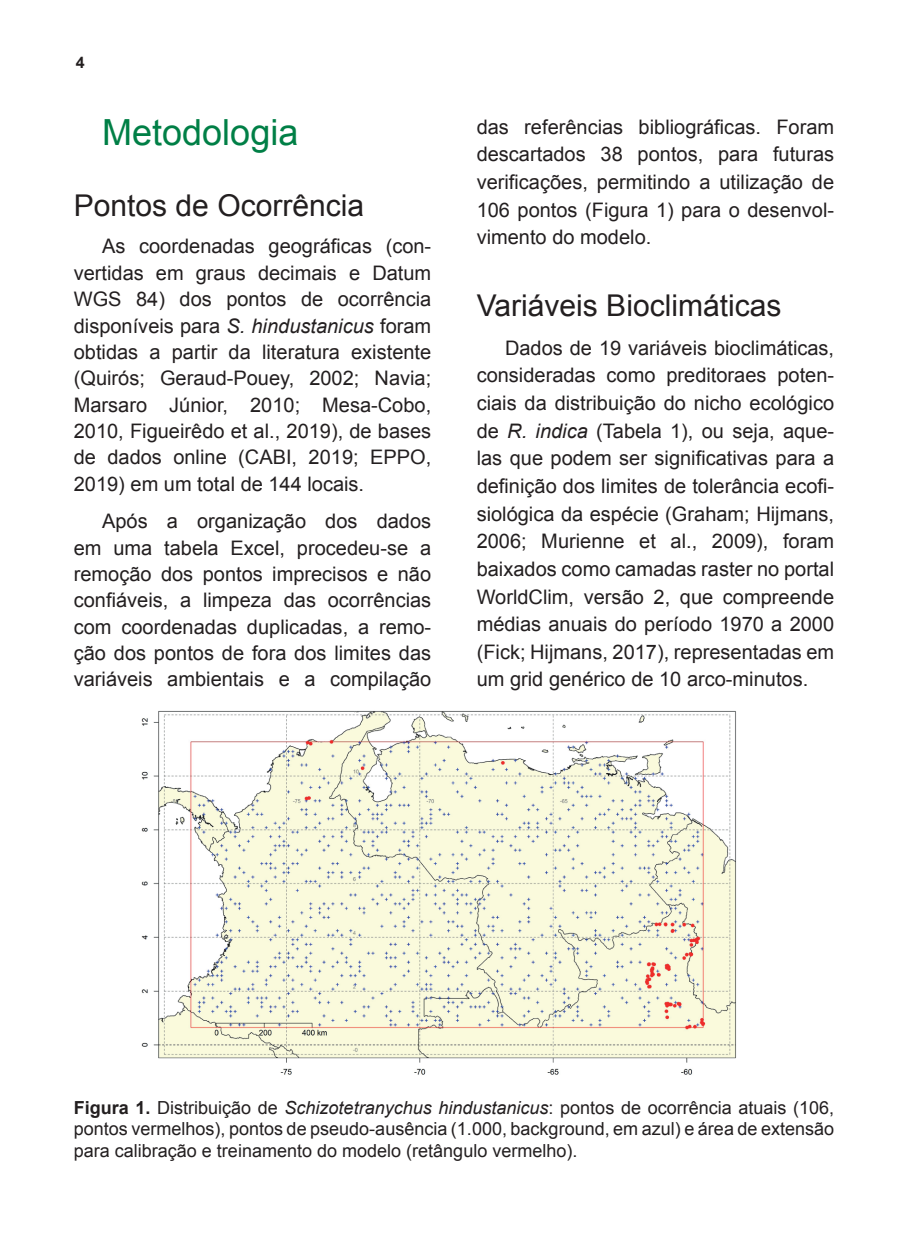
<style>
.page{position:relative;width:908px;height:1248px;background:#fff}
.page>*{position:absolute;margin:0;border:0;box-sizing:border-box;transform-origin:0 0}
.t1{font:36px "Arial";color:#007f46}
.t2{font:30px "Arial";color:#231f20}
.t3{font:20px/27.6px "Arial";color:#231f20;text-align:justify}
.t4{font:18px/21.6px "Arial";color:#231f20;text-align:justify}
.t5{font:700 16px "Arial";color:#231f20}
.s1{font-style:italic}
.s2{font-weight:700}
</style>
<div class="page">
<img style="left:141px;top:711px;width:595px;height:364px">
<p class="t5" style="left:76px;top:51px;width:10px">4</p>
<h1 class="t1" style="left:102px;top:108px;width:198px">Metodologia</h1>
<h2 class="t2" style="left:74px;top:184px;width:292px">Pontos de Ocorrência</h2>
<p class="t3" style="left:74px;top:233px;width:359px;line-height:26.4px;text-indent:28px">As coordenadas geográficas (con&shy;vertidas em graus decimais e Datum WGS 84) dos pontos de ocorrência disponíveis para <span class="s1">S. hindustanicus</span> foram obtidas a partir da literatura existente (Quirós; Geraud-Pouey, 2002; Navia; Marsaro Júnior, 2010; Mesa-Cobo, 2010, Figueirêdo et al., 2019), de bases de dados online (CABI, 2019; EPPO, 2019) em um total de 144 locais.</p>
<p class="t3" style="left:74px;top:508px;width:359px;line-height:26.4px;text-indent:28px">Após a organização dos dados em uma tabela Excel, procedeu-se a remoção dos pontos imprecisos e não confiáveis, a limpeza das ocorrências com coordenadas duplicadas, a remo&shy;ção dos pontos de fora dos limites das variáveis ambientais e a compilação</p>
<p class="t3" style="left:476px;top:113px;width:359px">das referências bibliográficas. Foram descartados 38 pontos, para futuras verificações, permitindo a utilização de 106 pontos (Figura 1) para o desenvol&shy;vimento do modelo.</p>
<h2 class="t2" style="left:476px;top:284px;width:306px">Variáveis Bioclimáticas</h2>
<p class="t3" style="left:476px;top:334px;width:359px;text-indent:28px">Dados de 19 variáveis bioclimáticas, consideradas como preditoraes poten&shy;ciais da distribuição do nicho ecológico de <span class="s1">R. indica</span> (Tabela 1), ou seja, aque&shy;las que podem ser significativas para a definição dos limites de tolerância ecofi&shy;siológica da espécie (Graham; Hijmans, 2006; Murienne et al., 2009), foram baixados como camadas raster no portal WorldClim, versão 2, que compreende médias anuais do período 1970 a 2000 (Fick; Hijmans, 2017), representadas em um grid genérico de 10 arco-minutos.</p>
<p class="t4" style="left:74px;top:1096px;width:761px"><span class="s2">Figura 1.</span> Distribuição de <span class="s1">Schizotetranychus hindustanicus</span>: pontos de ocorrência atuais (106, pontos vermelhos), pontos de pseudo-ausência (1.000, background, em azul) e área de extensão para calibração e treinamento do modelo (retângulo vermelho).</p>
</div>
